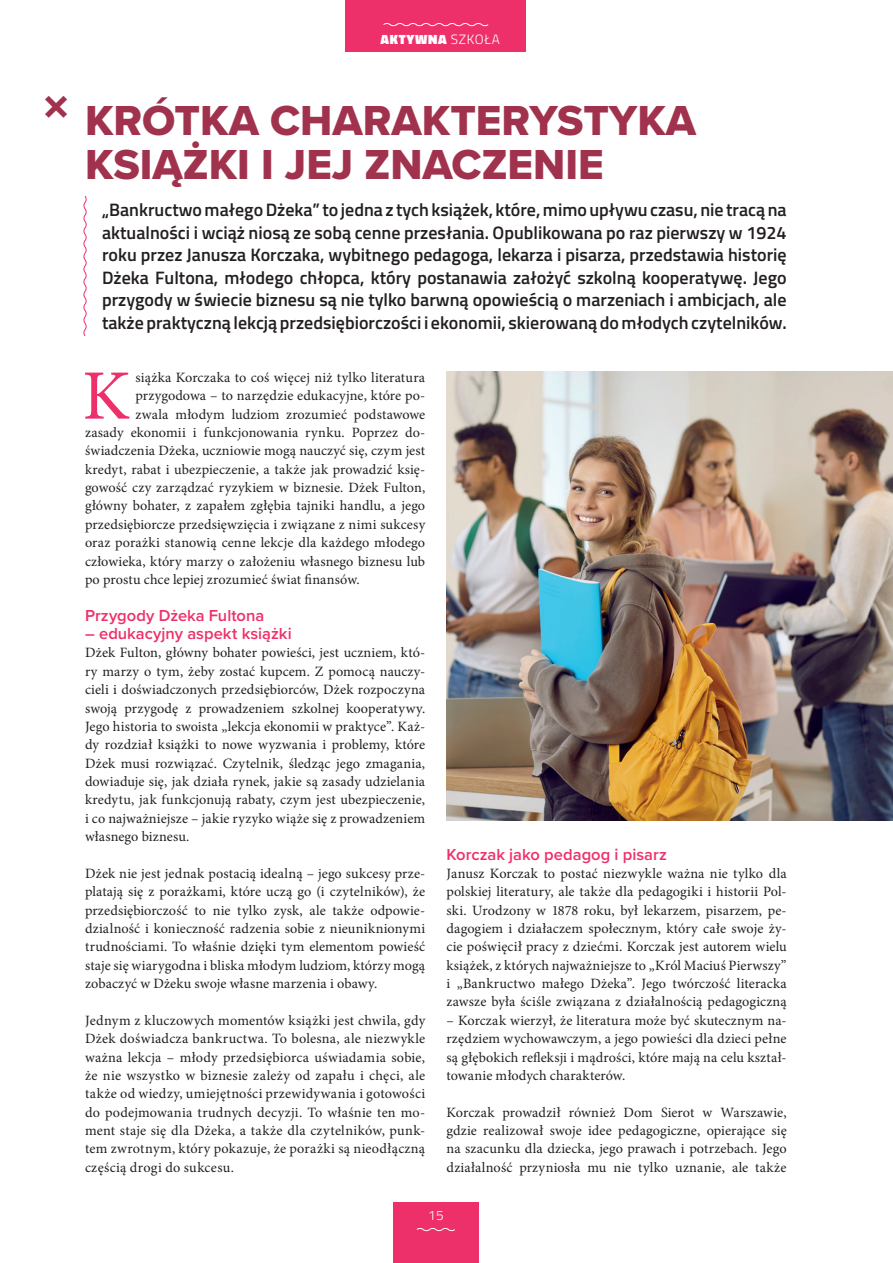
<style>
.page{position:relative;width:893px;height:1263px;background:#fff}
.page>*{position:absolute;margin:0;border:0;box-sizing:border-box;transform-origin:0 0}
.t1{font:70.8px "Minion Pro";color:#ee306a}
.t2{font:43.5px/43.5px "Proxima Nova Extrabld";color:#a1324e}
.t3{font:600 18px/22.5px "Titillium Web";color:#231f20;text-align:justify}
.t4{font:600 16.5px "Proxima Nova";letter-spacing:-.005em;color:#ee306a}
.t5{font:14.25px/18.3px "Minion Pro";letter-spacing:.01em;color:#231f20;text-align:justify}
.t6{font:900 13.5px "Titillium Web";letter-spacing:.05em;color:#fff}
.t7{font:300 13.5px "Titillium Web";color:#fff}
.s1{font-weight:300}
</style>
<div class="page">
<div style="left:345px;top:0;width:181px;height:52px;background:#ee306a"></div>
<svg style="left:383px;top:23px;width:106px;height:4px"></svg>
<div style="left:393px;top:1202px;width:85px;height:61px;background:#ee306a"></div>
<svg style="left:416px;top:1228px;width:39px;height:4px"></svg>
<svg style="left:83px;top:195px;width:4px;height:142px"></svg>
<img style="left:446px;top:372px;width:447px;height:449px">
<p class="t6" style="left:381px;top:30px;width:121px">AKTYWNA <span class="s1">SZKOŁA</span></p>
<h2 class="t2" style="left:85px;top:98px;width:613px">KRÓTKA CHARAKTERYSTYKA<br>KSIĄŻKI I JEJ ZNACZENIE</h2>
<p class="t3" style="left:102px;top:198px;width:686px">„Bankructwo małego Dżeka” to jedna z tych książek, które, mimo upływu czasu, nie tracą na aktualności i wciąż niosą ze sobą cenne przesłania. Opublikowana po raz pierwszy w 1924 roku przez Janusza Korczaka, wybitnego pedagoga, lekarza i pisarza, przedstawia historię Dżeka Fultona, młodego chłopca, który postanawia założyć szkolną kooperatywę. Jego przygody w świecie biznesu są nie tylko barwną opowieścią o marzeniach i ambicjach, ale także praktyczną lekcją przedsiębiorczości i ekonomii, skierowaną do młodych czytelników.</p>
<h1 class="t1" style="left:82px;top:349px;width:49px">K</h1>
<p class="t5" style="left:136px;top:368px;width:291px">siążka Korczaka to coś więcej niż tylko literatura</p>
<p class="t5" style="left:136px;top:387px;width:291px">przygodowa – to narzędzie edukacyjne, które po-</p>
<p class="t5" style="left:136px;top:405px;width:291px">zwala młodym ludziom zrozumieć podstawowe</p>
<p class="t5" style="left:85px;top:423px;width:342px">zasady ekonomii i funkcjonowania rynku. Poprzez do-</p>
<p class="t5" style="left:85px;top:442px;width:342px">świadczenia Dżeka, uczniowie mogą nauczyć się, czym jest</p>
<p class="t5" style="left:85px;top:460px;width:342px">kredyt, rabat i ubezpieczenie, a także jak prowadzić księ-</p>
<p class="t5" style="left:85px;top:478px;width:342px">gowość czy zarządzać ryzykiem w biznesie. Dżek Fulton,</p>
<p class="t5" style="left:85px;top:497px;width:342px">główny bohater, z zapałem zgłębia tajniki handlu, a jego</p>
<p class="t5" style="left:85px;top:515px;width:342px">przedsiębiorcze przedsięwzięcia i związane z nimi sukcesy</p>
<p class="t5" style="left:85px;top:534px;width:342px">oraz porażki stanowią cenne lekcje dla każdego młodego</p>
<p class="t5" style="left:85px;top:552px;width:342px">człowieka, który marzy o założeniu własnego biznesu lub</p>
<p class="t5" style="left:85px;top:570px;width:276px">po prostu chce lepiej zrozumieć świat finansów.</p>
<p class="t4" style="left:85px;top:603px;width:181px">Przygody Dżeka Fultona</p>
<p class="t4" style="left:85px;top:621px;width:208px">– edukacyjny aspekt książki</p>
<p class="t5" style="left:85px;top:644px;width:342px">Dżek Fulton, główny bohater powieści, jest uczniem, któ&shy;ry marzy o tym, żeby zostać kupcem. Z pomocą nauczy&shy;cieli i doświadczonych przedsiębiorców, Dżek rozpoczyna swoją przygodę z prowadzeniem szkolnej kooperatywy.<br>Jego historia to swoista „lekcja ekonomii w praktyce”. Każ&shy;dy rozdział książki to nowe wyzwania i problemy, które Dżek musi rozwiązać. Czytelnik, śledząc jego zmagania, dowiaduje się, jak działa rynek, jakie są zasady udzielania kredytu, jak funkcjonują rabaty, czym jest ubezpieczenie, i co najważniejsze – jakie ryzyko wiąże się z prowadzeniem własnego biznesu.</p>
<p class="t5" style="left:85px;top:864px;width:342px">Dżek nie jest jednak postacią idealną – jego sukcesy prze&shy;platają się z porażkami, które uczą go (i czytelników), że przedsiębiorczość to nie tylko zysk, ale także odpowie&shy;dzialność i konieczność radzenia sobie z nieuniknionymi trudnościami. To właśnie dzięki tym elementom powieść staje się wiarygodna i bliska młodym ludziom, którzy mogą zobaczyć w Dżeku swoje własne marzenia i obawy.</p>
<p class="t5" style="left:85px;top:1011px;width:342px">Jednym z kluczowych momentów książki jest chwila, gdy Dżek doświadcza bankructwa. To bolesna, ale niezwykle ważna lekcja – młody przedsiębiorca uświadamia sobie, że nie wszystko w biznesie zależy od zapału i chęci, ale także od wiedzy, umiejętności przewidywania i gotowości do podejmowania trudnych decyzji. To właśnie ten mo&shy;ment staje się dla Dżeka, a także dla czytelników, punk&shy;tem zwrotnym, który pokazuje, że porażki są nieodłączną częścią drogi do sukcesu.</p>
<p class="t4" style="left:446px;top:842px;width:222px">Korczak jako pedagog i pisarz</p>
<p class="t5" style="left:446px;top:864px;width:342px">Janusz Korczak to postać niezwykle ważna nie tylko dla polskiej literatury, ale także dla pedagogiki i historii Pol&shy;ski. Urodzony w 1878 roku, był lekarzem, pisarzem, pe&shy;dagogiem i działaczem społecznym, który całe swoje ży&shy;cie poświęcił pracy z dziećmi. Korczak jest autorem wielu książek, z których najważniejsze to „Król Maciuś Pierwszy” i „Bankructwo małego Dżeka”. Jego twórczość literacka zawsze była ściśle związana z działalnością pedagogiczną</p>
<p class="t5" style="left:446px;top:1011px;width:342px">– Korczak wierzył, że literatura może być skutecznym na&shy;rzędziem wychowawczym, a jego powieści dla dzieci pełne są głębokich refleksji i mądrości, które mają na celu kształ&shy;towanie młodych charakterów.</p>
<p class="t5" style="left:446px;top:1103px;width:342px">Korczak prowadził również Dom Sierot w Warszawie, gdzie realizował swoje idee pedagogiczne, opierające się na szacunku dla dziecka, jego prawach i potrzebach. Jego działalność przyniosła mu nie tylko uznanie, ale także</p>
<p class="t7" style="left:428px;top:1206px;width:17px">15</p>
</div>
